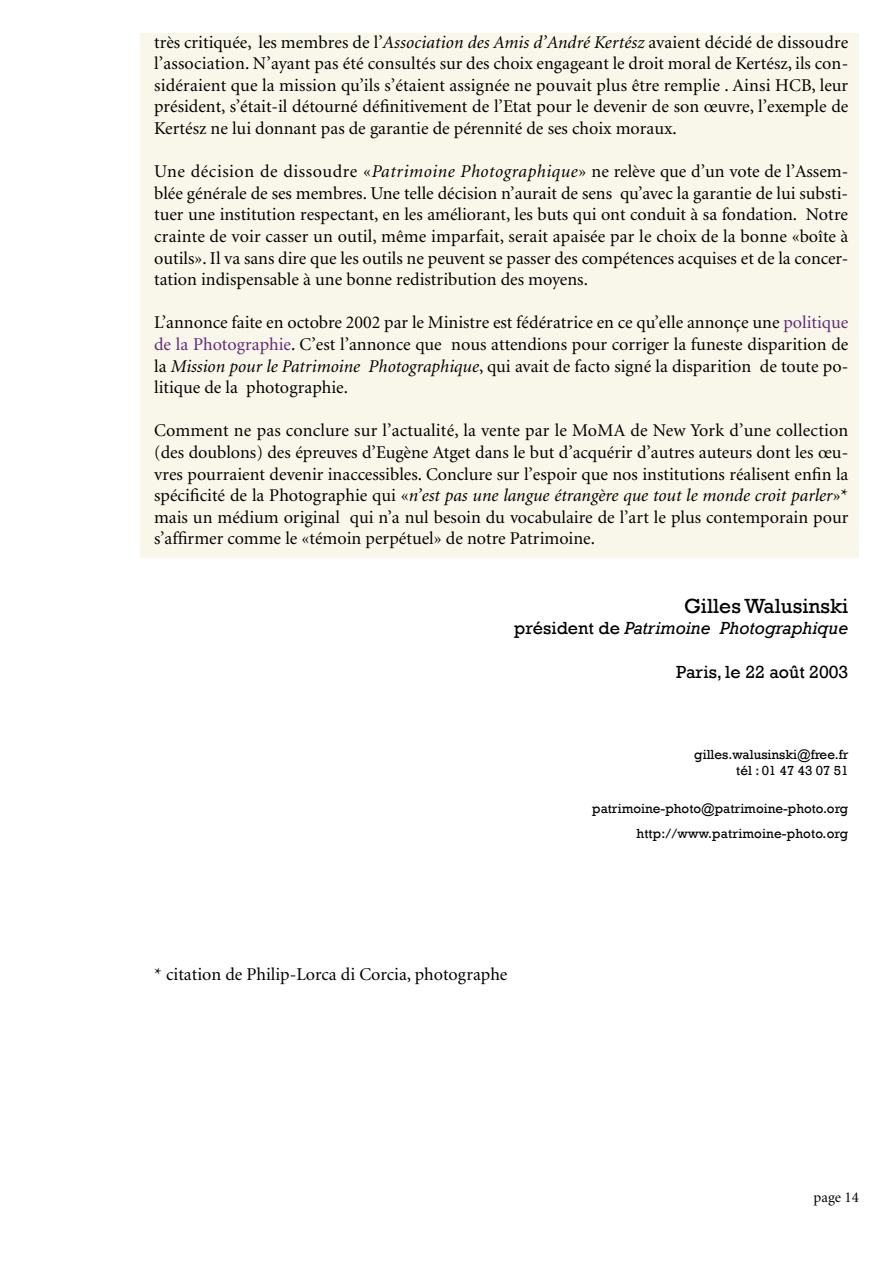
<style>
.page{position:relative;width:893px;height:1263px;background:#fff}
.page>*{position:absolute;margin:0;border:0;box-sizing:border-box;transform-origin:0 0}
.t1{font:21px "Rockwell";color:#000}
.t2{font:18px/21.6px "Minion";color:#000;text-align:justify}
.t3{font:italic 18px "Rockwell";color:#000}
.t4{font:18px "Rockwell";color:#000}
.t5{font:15px "Minion";color:#000}
.t6{font:13.5px/16.2px "Rockwell";color:#000;text-align:right}
.s1{font-style:italic}
.s2{color:#65277a}
.s3{font-style:normal}
</style>
<div class="page">
<div style="left:140px;top:33px;width:719px;height:524px;background:#f9f7ea"></div>
<p class="t2" style="left:154px;top:32px;width:696px">très critiquée, les membres de l’<span class="s1">Association des Amis d’André Kertész</span> avaient décidé de dissoudre l’association. N’ayant pas été consultés sur des choix engageant le droit moral de Kertész, ils con&shy;sidéraient que la mission qu’ils s’étaient assignée ne pouvait plus être remplie . Ainsi HCB, leur président, s’était-il détourné définitivement de l’Etat pour le devenir de son œuvre, l’exemple de Kertész ne lui donnant pas de garantie de pérennité de ses choix moraux.</p>
<p class="t2" style="left:154px;top:161px;width:696px">Une décision de dissoudre «<span class="s1">Patrimoine Photographique</span>» ne relève que d’un vote de l’Assem&shy;blée générale de ses membres. Une telle décision n’aurait de sens qu’avec la garantie de lui substi&shy;tuer une institution respectant, en les améliorant, les buts qui ont conduit à sa fondation. Notre crainte de voir casser un outil, même imparfait, serait apaisée par le choix de la bonne «boîte à outils». Il va sans dire que les outils ne peuvent se passer des compétences acquises et de la concer&shy;tation indispensable à une bonne redistribution des moyens.</p>
<p class="t2" style="left:154px;top:312px;width:696px">L’annonce faite en octobre 2002 par le Ministre est fédératrice en ce qu’elle annonçe une <span class="s2">politique de la Photographie</span>. C’est l’annonce que nous attendions pour corriger la funeste disparition de la <span class="s1">Mission pour le Patrimoine Photographique</span>, qui avait de facto signé la disparition de toute po&shy;litique de la photographie.</p>
<p class="t2" style="left:154px;top:420px;width:696px">Comment ne pas conclure sur l’actualité, la vente par le MoMA de New York d’une collection (des doublons) des épreuves d’Eugène Atget dans le but d’acquérir d’autres auteurs dont les œu&shy;vres pourraient devenir inaccessibles. Conclure sur l’espoir que nos institutions réalisent enfin la spécificité de la Photographie qui «<span class="s1">n’est pas une langue étrangère que tout le monde croit parler</span>»* mais un médium original qui n’a nul besoin du vocabulaire de l’art le plus contemporain pour s’affirmer comme le «témoin perpétuel» de notre Patrimoine.</p>
<p class="t1" style="left:684px;top:594px;width:166px">Gilles Walusinski</p>
<p class="t3" style="left:514px;top:618px;width:336px"><span class="s3">président de</span> Patrimoine Photographique</p>
<p class="t4" style="left:676px;top:661px;width:174px">Paris, le 22 août 2003</p>
<p class="t2" style="left:154px;top:964px;width:355px">* citation de Philip-Lorca di Corcia, photographe</p>
<p class="t6" style="left:694px;top:746px;width:156px">gilles.walusinski@free.fr tél : 01 47 43 07 51</p>
<p class="t6" style="left:592px;top:795px;width:258px;line-height:25.8px">patrimoine-photo@patrimoine-photo.org http://www.patrimoine-photo.org</p>
<p class="t5" style="left:813px;top:1190px;width:47px">page 14</p>
</div>
